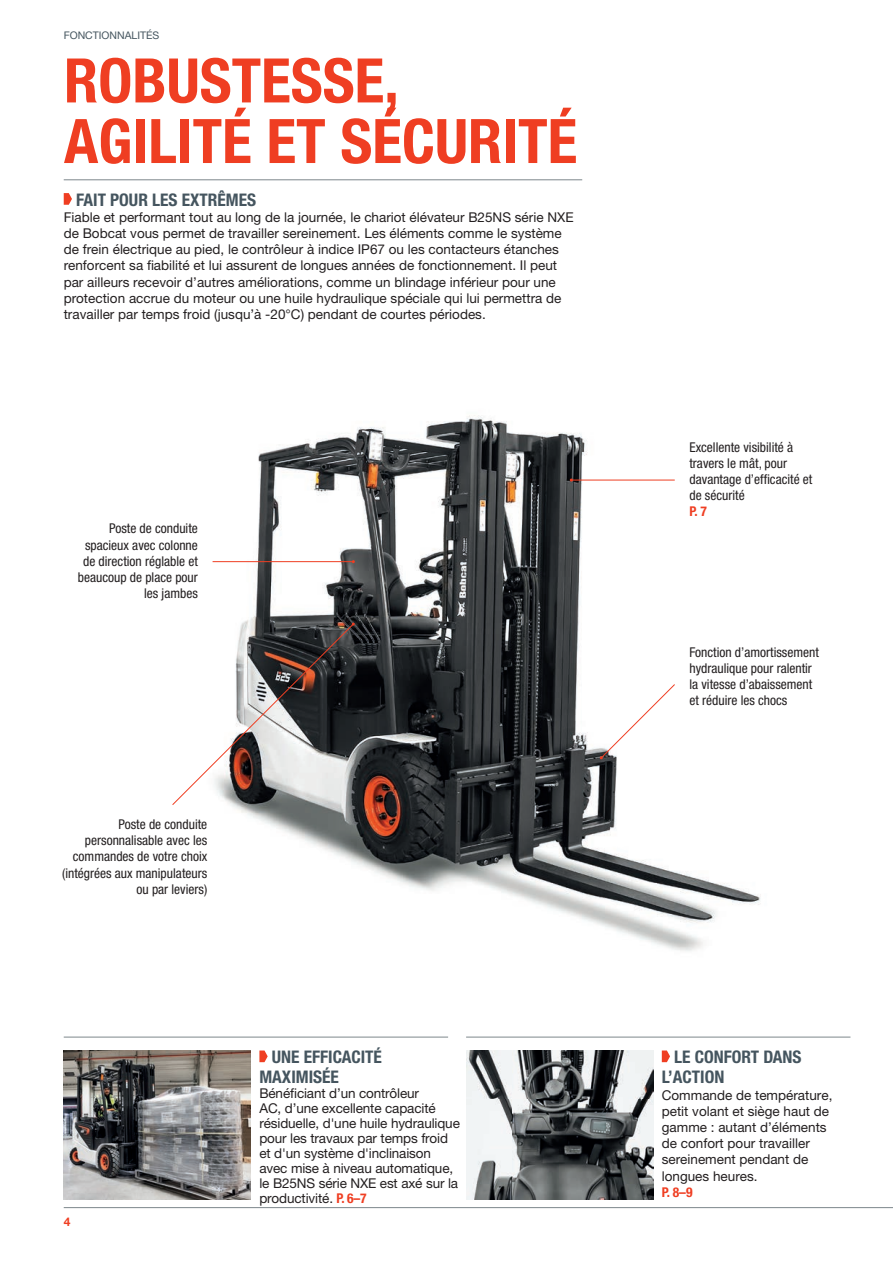
<style>
.page{position:relative;width:893px;height:1263px;background:#fff}
.page>*{position:absolute;margin:0;border:0;box-sizing:border-box;transform-origin:0 0}
.t1{font:700 condensed 61.5px/60.6px "Helvetica Neue LT Pro";color:#ef3e22}
.t2{font:700 condensed 17.4px/20.4px "Helvetica Neue LT Pro";color:#45555f}
.t3{font:13.5px/16.2px "Helvetica Neue LT Pro";color:#231f20}
.t4{font:condensed 13.5px/16.2px "Helvetica Neue LT Pro";color:#231f20;text-align:right}
.t5{font:700 condensed 13.5px "Helvetica Neue LT Pro";color:#ef3e22}
.t6{font:700 12px "Helvetica Neue LT Pro";color:#ef3e22}
.t7{font:10.5px "Helvetica Neue LT Pro";color:#45555f}
.s1{font-weight:700;font-stretch:condensed;color:#ef3e22}
</style>
<div class="page">
<hr style="left:64px;top:1207px;width:829px;height:1px;background:#7d878b">
<img style="left:212px;top:415px;width:549px;height:536px">
<hr style="left:64px;top:1037px;width:384px;height:1px;background:#7d878b">
<hr style="left:466px;top:1037px;width:384px;height:1px;background:#7d878b">
<img style="left:64px;top:1050px;width:187px;height:149px">
<img style="left:466px;top:1050px;width:187px;height:149px">
<svg style="left:259px;top:1051px;width:9px;height:11px"></svg>
<hr style="left:64px;top:180px;width:518px;height:1px;background:#7d878b">
<svg style="left:64px;top:193px;width:8px;height:12px"></svg>
<hr style="left:213px;top:561px;width:140px;height:1px;background:#ef3e22">
<hr style="left:571px;top:480px;width:104px;height:1px;background:#ef3e22">
<svg style="left:600px;top:684px;width:75px;height:75px"></svg>
<svg style="left:172px;top:622px;width:183px;height:183px"></svg>
<svg style="left:662px;top:1051px;width:8px;height:11px"></svg>
<p class="t7" style="left:64px;top:32px;width:97px">FONCTIONNALITÉS</p>
<h1 class="t1" style="left:64px;top:56px;width:515px">ROBUSTESSE,<br>AGILITÉ ET SÉCURITÉ</h1>
<p class="t2" style="left:76px;top:191px;width:182px">FAIT POUR LES EXTRÊMES</p>
<p class="t3" style="left:64px;top:210px;width:511px">Fiable et performant tout au long de la journée, le chariot élévateur B25NS série NXE de Bobcat vous permet de travailler sereinement. Les éléments comme le système de frein électrique au pied, le contrôleur à indice IP67 ou les contacteurs étanches renforcent sa fiabilité et lui assurent de longues années de fonctionnement. Il peut par ailleurs recevoir d’autres améliorations, comme un blindage inférieur pour une protection accrue du moteur ou une huile hydraulique spéciale qui lui permettra de travailler par temps froid (jusqu’à -20°C) pendant de courtes périodes.</p>
<p class="t4" style="left:78px;top:522px;width:121px">Poste de conduite spacieux avec colonne de direction réglable et beaucoup de place pour les jambes</p>
<p class="t4" style="left:62px;top:817px;width:147px">Poste de conduite personnalisable avec les commandes de votre choix (intégrées aux manipulateurs ou par leviers)</p>
<p class="t6" style="left:64px;top:1215px;width:8px">4</p>
<p class="t2" style="left:259px;top:1048px;width:124px;text-indent:12px">UNE EFFICACITÉ<br>MAXIMISÉE</p>
<p class="t3" style="left:259px;top:1087px;width:202px;line-height:15px">Bénéficiant d’un contrôleur<br>AC, d’une excellente capacité résiduelle, d'une huile hydraulique pour les travaux par temps froid et d'un système d'inclinaison avec mise à niveau automatique, le B25NS série NXE est axé sur la productivité. <span class="s1">P. 6–7</span></p>
<p class="t4" style="left:689px;top:440px;width:124px;text-align:left">Excellente visibilité à travers le mât, pour davantage d’efficacité et de sécurité</p>
<p class="t5" style="left:689px;top:507px;width:19px">P. 7</p>
<p class="t4" style="left:689px;top:645px;width:131px;text-align:left">Fonction d’amortissement hydraulique pour ralentir la vitesse d’abaissement et réduire les chocs</p>
<p class="t2" style="left:662px;top:1048px;width:141px;text-indent:12px">LE CONFORT DANS<br>L’ACTION</p>
<p class="t3" style="left:662px;top:1088px;width:172px">Commande de température, petit volant et siège haut de gamme : autant d’éléments de confort pour travailler sereinement pendant de longues heures.</p>
<p class="t5" style="left:662px;top:1187px;width:32px">P. 8–9</p>
</div>
